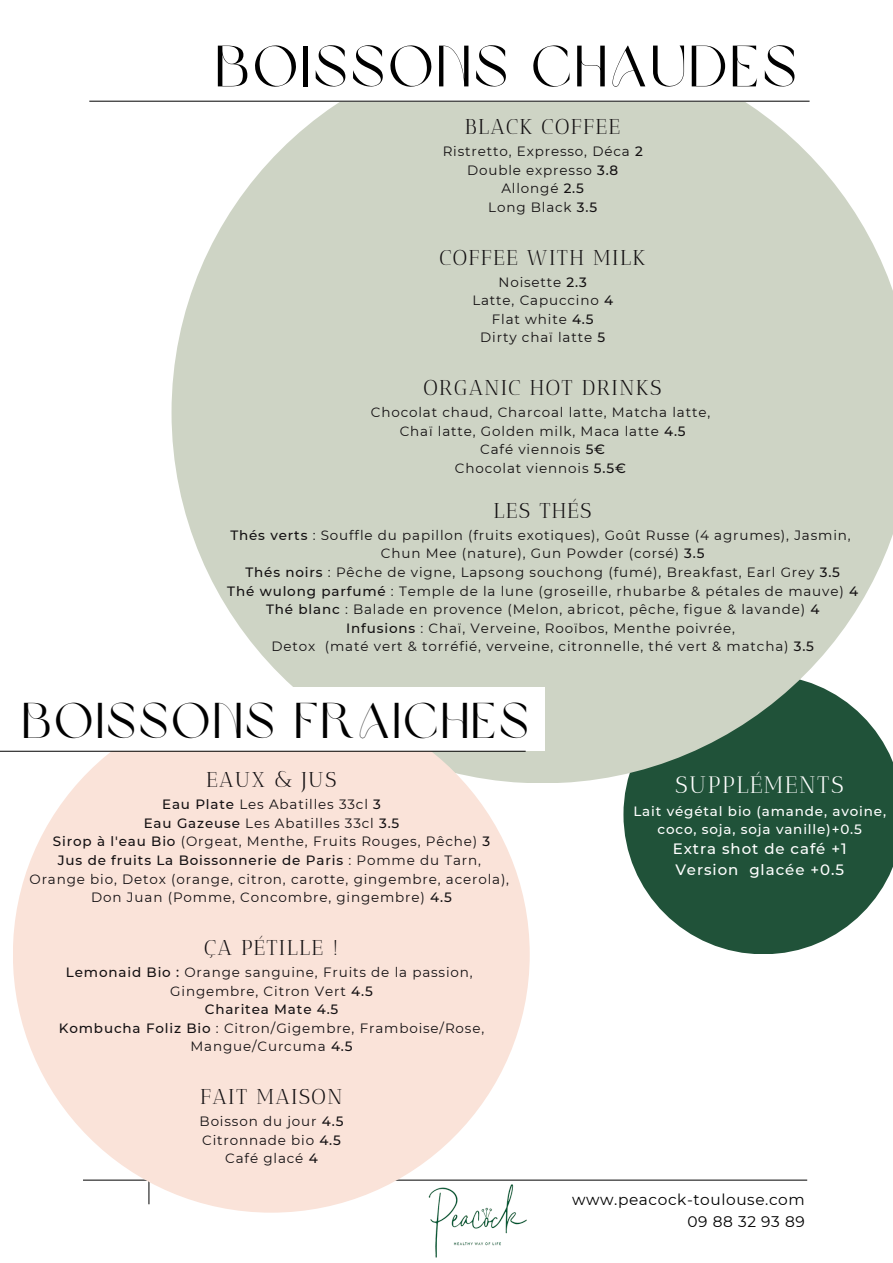
<style>
.page{position:relative;width:893px;height:1263px;background:#fff}
.page>*{position:absolute;margin:0;border:0;box-sizing:border-box;transform-origin:0 0}
.t1{font:57.75px "Brown Sugar";letter-spacing:.065em;color:#000}
.t2{font:50.32px "Brown Sugar";letter-spacing:.1em;color:#000}
.t3{font:49.8px "Brown Sugar";letter-spacing:.065em;color:#000}
.t4{font:23.7px "Antic Didone";letter-spacing:.065em;color:#fff}
.t5{font:21.45px "Antic Didone";letter-spacing:.065em;color:#131012}
.t6{font:15.38px/21.4px "Montserrat";letter-spacing:.04em;color:#000;text-align:right}
.t7{font:500 15px/20.9px "Montserrat";letter-spacing:.065em;color:#fff}
.t8{font:13.5px/18.6px "Montserrat";letter-spacing:.065em;color:#131012;text-align:center}
.t9{font:500 13.5px/18.6px "Montserrat";letter-spacing:.065em;color:#fff;text-align:center}
.s1{font-weight:500}
</style>
<div class="page">
<svg style="left:623px;top:783px;width:270px;height:171px;fill:#205239"></svg>
<svg style="left:171px;top:101px;width:722px;height:682px;background:#cdd3c6"></svg>
<hr style="left:149px;top:702px;width:1px;height:502px;background:#000">
<hr style="left:89px;top:101px;width:720px;height:1px;background:#000">
<hr style="left:83px;top:1180px;width:724px;height:1px;background:#000">
<img style="left:425px;top:1179px;width:106px;height:79px">
<div style="left:13px;top:696px;width:517px;height:517px;background:#fae3d9;border-radius:50%"></div>
<div style="left:0;top:688px;width:545px;height:63px;background:#fff"></div>
<hr style="left:0;top:751px;width:525px;height:1px;background:#000">
<h1 class="t1" style="left:216px;top:43px;width:582px">BOISSONS CHAUDES</h1>
<h3 class="t5" style="left:465px;top:114px;width:157px">BLACK COFFEE</h3>
<p class="t8" style="left:443px;top:142px;width:202px">Ristretto, Expresso, Déca <span class="s1">2<br></span>Double expresso <span class="s1">3.8<br></span>Allongé <span class="s1">2.5<br></span>Long Black <span class="s1">3.5</span></p>
<h3 class="t5" style="left:439px;top:245px;width:207px">COFFEE WITH MILK</h3>
<p class="t8" style="left:472px;top:273px;width:142px">Noisette <span class="s1">2.3<br></span>Latte, Capuccino <span class="s1">4<br></span>Flat white <span class="s1">4.5<br></span>Dirty chaï latte <span class="s1">5</span></p>
<h3 class="t5" style="left:423px;top:375px;width:239px">ORGANIC HOT DRINKS</h3>
<p class="t8" style="left:371px;top:403px;width:341px">Chocolat chaud, Charcoal latte, Matcha latte,<br>Chaï latte, Golden milk, Maca latte <span class="s1">4.5<br></span>Café viennois <span class="s1">5€<br></span>Chocolat viennois <span class="s1">5.5€</span></p>
<h3 class="t5" style="left:493px;top:498px;width:99px">LES THÉS</h3>
<p class="t8" style="left:227px;top:526px;width:632px"><span class="s1">Thés verts</span> : Souffle du papillon (fruits exotiques), Goût Russe (4 agrumes), Jasmin, Chun Mee (nature), Gun Powder (corsé) <span class="s1">3.5<br>Thés noirs</span> : Pêche de vigne, Lapsong souchong (fumé), Breakfast, Earl Grey <span class="s1">3.5<br>Thé wulong parfumé</span> : Temple de la lune (groseille, rhubarbe &amp; pétales de mauve) <span class="s1">4<br>Thé blanc</span> : Balade en provence (Melon, abricot, pêche, figue &amp; lavande) <span class="s1">4<br>Infusions</span> : Chaï, Verveine, Rooïbos, Menthe poivrée,<br>Detox (maté vert &amp; torréfié, verveine, citronnelle, thé vert &amp; matcha) <span class="s1">3.5</span></p>
<h3 class="t3" style="left:23px;top:701px;width:507px">BOISSONS FRAICHES</h3>
<h3 class="t5" style="left:206px;top:767px;width:132px">EAUX &amp; JUS</h3>
<p class="t8" style="left:30px;top:795px;width:481px"><span class="s1">Eau Plate</span> Les Abatilles 33cl <span class="s1">3<br>Eau Gazeuse</span> Les Abatilles 33cl <span class="s1">3.5<br>Sirop à l'eau Bio</span> (Orgeat, Menthe, Fruits Rouges, Pêche) <span class="s1">3<br>Jus de fruits La Boissonnerie de Paris</span> : Pomme du Tarn, Orange bio, Detox (orange, citron, carotte, gingembre, acerola), Don Juan (Pomme, Concombre, gingembre) <span class="s1">4.5</span></p>
<h3 class="t5" style="left:204px;top:935px;width:136px">ÇA PÉTILLE !</h3>
<p class="t8" style="left:59px;top:963px;width:427px"><span class="s1">Lemonaid Bio :</span> Orange sanguine, Fruits de la passion, Gingembre, Citron Vert <span class="s1">4.5<br>Charitea Mate 4.5<br>Kombucha Foliz Bio</span> : Citron/Gigembre, Framboise/Rose, Mangue/Curcuma <span class="s1">4.5</span></p>
<h3 class="t5" style="left:200px;top:1084px;width:144px">FAIT MAISON</h3>
<p class="t8" style="left:200px;top:1112px;width:145px">Boisson du jour <span class="s1">4.5<br></span>Citronnade bio <span class="s1">4.5<br></span>Café glacé <span class="s1">4</span></p>
<h2 class="t2" style="left:94px;top:1056px;width:247px;rotate:-90deg">weekend</h2>
<h3 class="t4" style="left:675px;top:771px;width:170px">SUPPLÉMENTS</h3>
<p class="t9" style="left:633px;top:801px;width:254px">Lait végétal bio (amande, avoine, coco, soja, soja vanille)+0.5</p>
<p class="t7" style="left:673px;top:839px;width:175px">Extra shot de café +1<br>Version glacée +0.5</p>
<p class="t6" style="left:572px;top:1189px;width:234px">www.peacock-toulouse.com<br>09 88 32 93 89</p>
</div>
